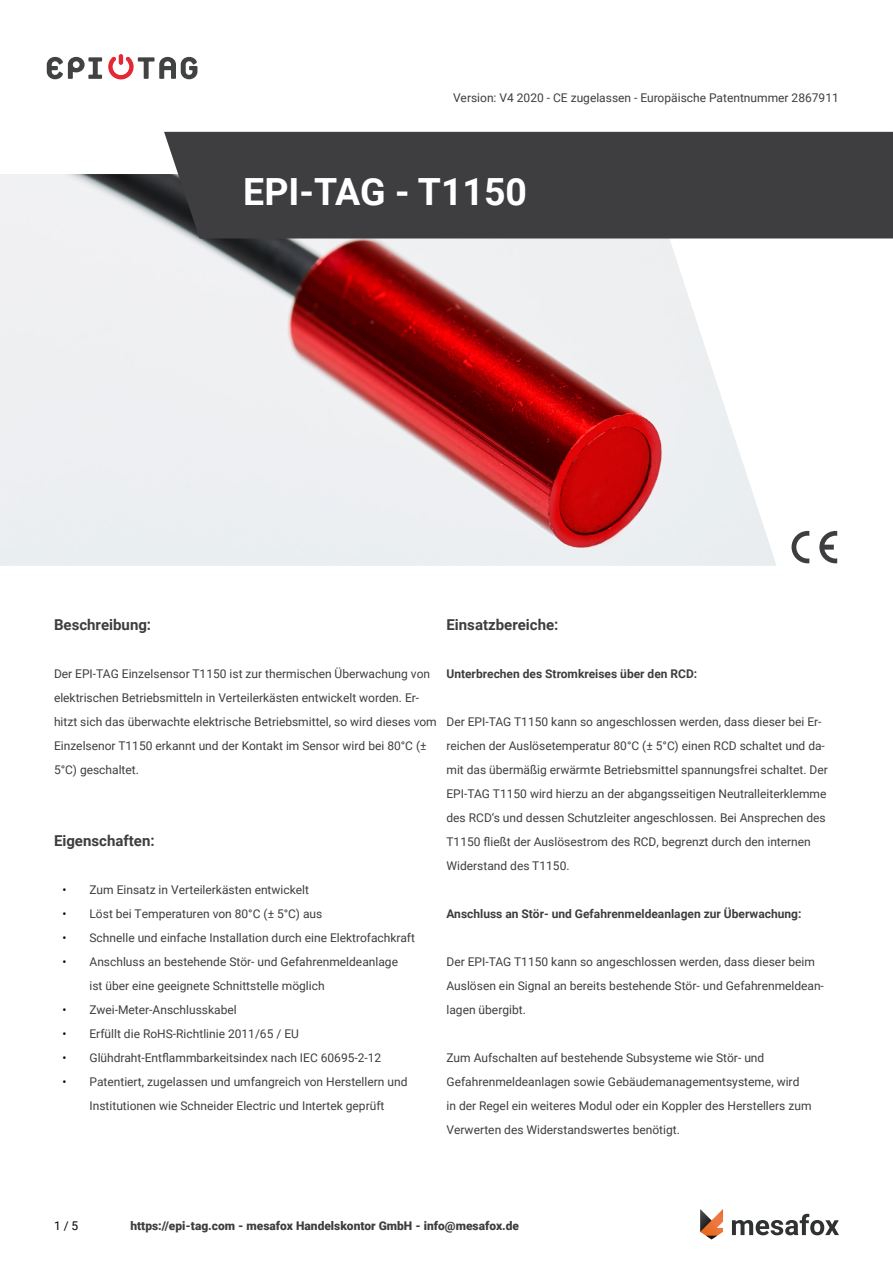
<style>
.page{position:relative;width:893px;height:1263px;background:#fff}
.page>*{position:absolute;margin:0;border:0;box-sizing:border-box;transform-origin:0 0}
.t1{font:700 37.5px "Roboto";color:#fff}
.t2{font:700 15px "Roboto";color:#3e3d40}
.t3{font:12px/24px "Roboto";color:#3e3d40}
.t4{font:700 12px "Roboto";color:#3e3d40}
.t5{font:900 12px "Roboto";color:#3e3d40}
.t6{font:12px "Roboto";color:#000}
.s1{color:#000}
</style>
<div class="page">
<svg style="left:732px;top:1214px;width:107px;height:21px"></svg>
<svg style="left:700px;top:1209px;width:23px;height:30px"></svg>
<svg style="left:47px;top:57px;width:55px;height:22px"></svg>
<svg style="left:108px;top:57px;width:89px;height:22px"></svg>
<svg style="left:119px;top:54px;width:4px;height:11px"></svg>
<img style="left:0;top:174px;width:777px;height:392px">
<div style="left:164px;top:132px;width:729px;height:106px;background:#3e3d40"></div>
<svg style="left:791px;top:531px;width:18px;height:32px"></svg>
<svg style="left:819px;top:531px;width:18px;height:32px"></svg>
<p class="t3" style="left:453px;top:85px;width:387px">Version: V4 2020 - CE zugelassen - Europäische Patentnummer 2867911</p>
<h1 class="t1" style="left:243px;top:165px;width:285px">EPI-TAG - T1150</h1>
<p class="t2" style="left:54px;top:614px;width:99px">Beschreibung:</p>
<p class="t3" style="left:54px;top:661px;width:384px">Der EPI-TAG Einzelsensor T1150 ist zur thermischen Überwachung von elektrischen Betriebsmitteln in Verteilerkästen entwickelt worden. Er&shy;hitzt sich das überwachte elektrische Betriebsmittel, so wird dieses vom Einzelsenor T1150 erkannt und der Kontakt im Sensor wird bei 80°C (± 5°C) geschaltet.</p>
<p class="t2" style="left:54px;top:830px;width:102px">Eigenschaften:</p>
<p class="t3" style="left:63px;top:877px;width:248px"><span class="s1">•</span> Zum Einsatz in Verteilerkästen entwickelt</p>
<p class="t3" style="left:63px;top:901px;width:261px"><span class="s1">•</span> Löst bei Temperaturen von 80°C (± 5°C) aus</p>
<p class="t3" style="left:63px;top:925px;width:354px"><span class="s1">•</span> Schnelle und einfache Installation durch eine Elektrofachkraft</p>
<p class="t3" style="left:90px;top:949px;width:310px;text-indent:-27px"><span class="s1">•</span> Anschluss an bestehende Stör- und Gefahrenmeldeanlage ist über eine geeignete Schnittstelle möglich</p>
<p class="t3" style="left:63px;top:997px;width:176px"><span class="s1">•</span> Zwei-Meter-Anschlusskabel</p>
<p class="t3" style="left:63px;top:1021px;width:238px"><span class="s1">•</span> Erfüllt die RoHS-Richtlinie 2011/65 / EU</p>
<p class="t3" style="left:63px;top:1045px;width:320px"><span class="s1">•</span> Glühdraht-Entflammbarkeitsindex nach IEC 60695-2-12</p>
<p class="t3" style="left:63px;top:1069px;width:346px;text-align:center"><span class="s1">•</span> Patentiert, zugelassen und umfangreich von Herstellern und<br>Institutionen wie Schneider Electric und Intertek geprüft</p>
<p class="t2" style="left:446px;top:614px;width:113px">Einsatzbereiche:</p>
<p class="t4" style="left:446px;top:665px;width:252px">Unterbrechen des Stromkreises über den RCD:</p>
<p class="t3" style="left:446px;top:709px;width:383px">Der EPI-TAG T1150 kann so angeschlossen werden, dass dieser bei Er&shy;reichen der Auslösetemperatur 80°C (± 5°C) einen RCD schaltet und da&shy;mit das übermäßig erwärmte Betriebsmittel spannungsfrei schaltet. Der EPI-TAG T1150 wird hierzu an der abgangsseitigen Neutralleiterklemme des RCD‘s und dessen Schutzleiter angeschlossen. Bei Ansprechen des T1150 fließt der Auslösestrom des RCD, begrenzt durch den internen Widerstand des T1150.</p>
<p class="t4" style="left:446px;top:905px;width:356px">Anschluss an Stör- und Gefahrenmeldeanlagen zur Überwachung:</p>
<p class="t3" style="left:446px;top:949px;width:379px">Der EPI-TAG T1150 kann so angeschlossen werden, dass dieser beim<br>Auslösen ein Signal an bereits bestehende Stör- und Gefahrenmeldean&shy;lagen übergibt.</p>
<p class="t3" style="left:446px;top:1045px;width:367px">Zum Aufschalten auf bestehende Subsysteme wie Stör- und Gefahrenmeldeanlagen sowie Gebäudemanagementsysteme, wird in der Regel ein weiteres Modul oder ein Koppler des Herstellers zum Verwerten des Widerstandswertes benötigt.</p>
<p class="t6" style="left:54px;top:1217px;width:26px">1 / 5</p>
<p class="t5" style="left:130px;top:1217px;width:390px">https://epi-tag.com - mesafox Handelskontor GmbH - info@mesafox.de</p>
</div>
